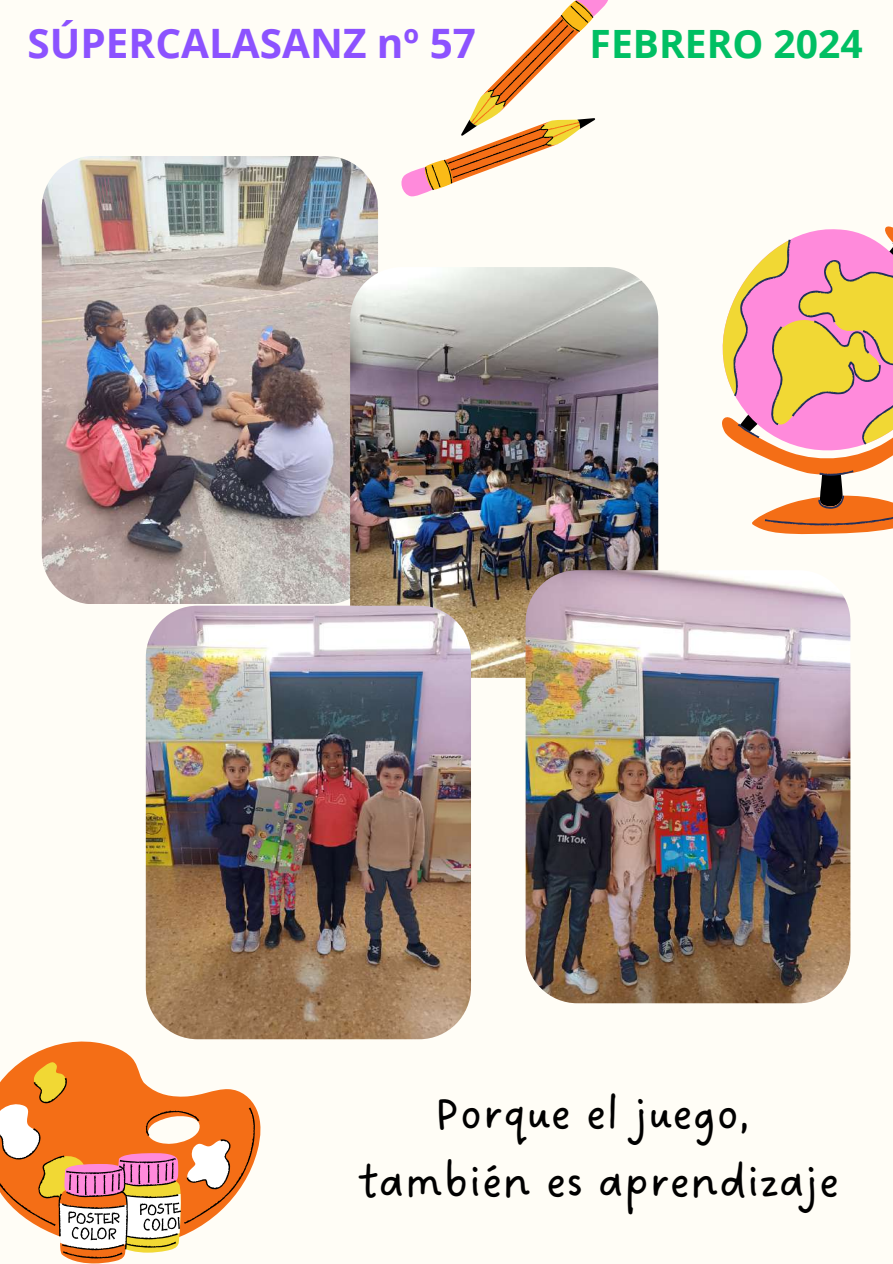
<style>
.page{position:relative;width:893px;height:1264px;background:#fff}
.page>*{position:absolute;margin:0;border:0;box-sizing:border-box;transform-origin:0 0}
.t1{font:49.05px/67.5px "DO Sans Regular";color:#000;text-align:center}
.t2{font:700 40.5px "Open Sans";color:#8c52ff}
.t3{font:700 39px "Open Sans";color:#00bf63}
</style>
<div class="page">
<div style="left:0;top:0;width:892px;height:1263px;background:#fffdf6"></div>
<svg style="left:401px;top:0;width:207px;height:197px"></svg>
<svg style="left:722px;top:226px;width:170px;height:308px"></svg>
<svg style="left:733px;top:240px;width:159px;height:285px"></svg>
<svg style="left:22px;top:1039px;width:240px;height:224px"></svg>
<svg style="left:4px;top:1061px;width:226px;height:16px"></svg>
<svg style="left:0;top:1077px;width:255px;height:181px"></svg>
<img style="left:42px;top:156px;width:336px;height:448px;border-radius:52px">
<img style="left:350px;top:267px;width:308px;height:410px;border-radius:52px">
<img style="left:146px;top:605px;width:325px;height:434px;border-radius:52px">
<img style="left:525px;top:570px;width:325px;height:433px;border-radius:52px">
<p class="t2" style="left:28px;top:15px;width:450px">SÚPERCALASANZ nº 57</p>
<p class="t3" style="left:589px;top:17px;width:274px">FEBRERO 2024</p>
<p class="t1" style="left:359px;top:1082px;width:481px">Porque el juego, también es aprendizaje</p>
</div>
